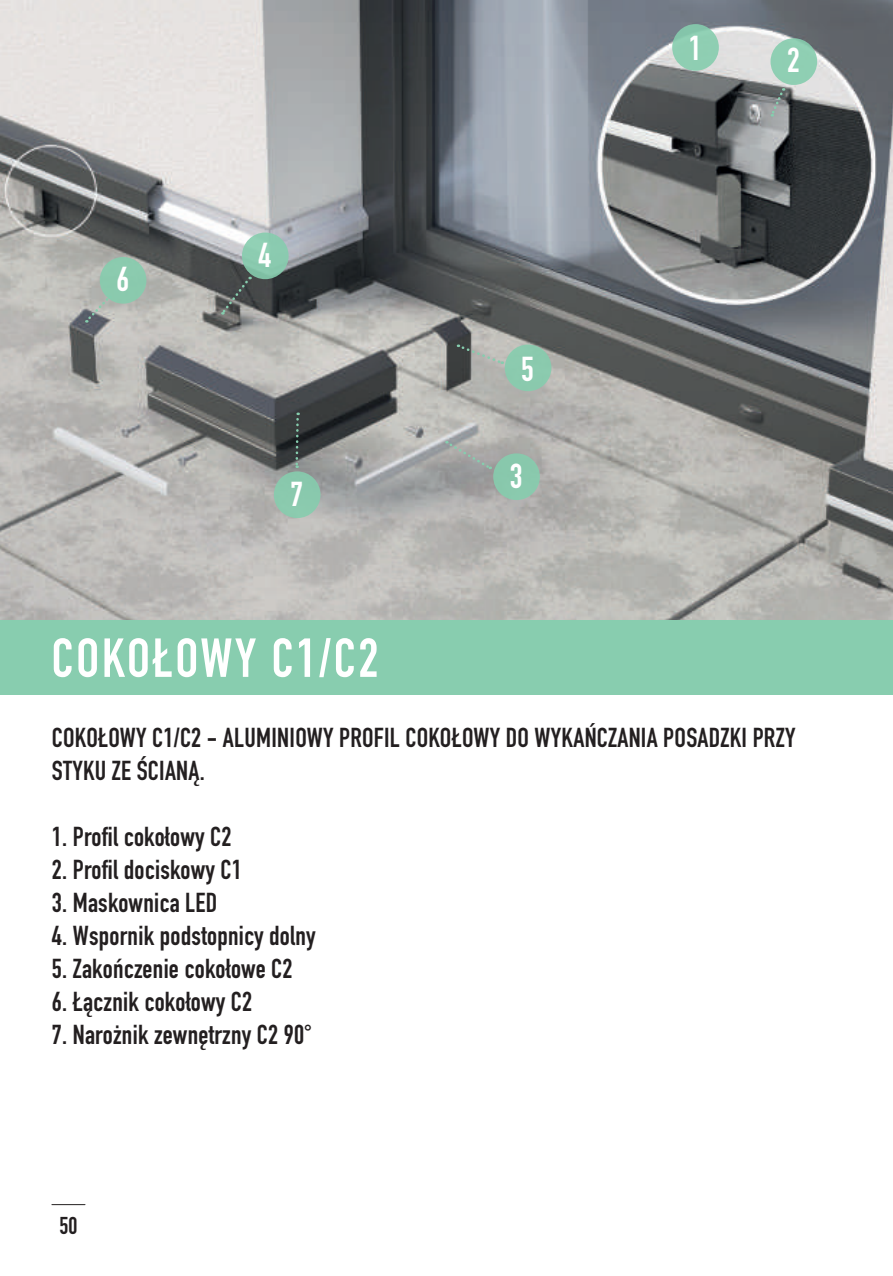
<style>
.page{position:relative;width:893px;height:1276px;background:#fff}
.page>*{position:absolute;margin:0;border:0;box-sizing:border-box;transform-origin:0 0}
.t1{font:700 54px "DIN Condensed";letter-spacing:.05em;color:#fff}
.t2{font:700 34.2px "DIN Condensed";color:#fff}
.t3{font:700 27px/33px "DIN Condensed";letter-spacing:.01em;color:#231f20}
.t4{font:700 24px "DIN Condensed";color:#231f20}
</style>
<div class="page">
<hr style="left:52px;top:1204px;width:33px;height:1px;background:#231f20">
<img style="left:0;top:0;width:893px;height:620px">
<div style="left:0;top:620px;width:893px;height:74px;background:#88cdaf"></div>
<div style="left:274px;top:471px;width:46px;height:47px;background:#86cdae;border-radius:50%"></div>
<div style="left:672px;top:24px;width:47px;height:47px;background:#8fceb2;border-radius:50%"></div>
<div style="left:493px;top:453px;width:47px;height:47px;background:#86cdae;border-radius:50%"></div>
<svg style="left:446px;top:441px;width:45px;height:29px"></svg>
<svg style="left:295px;top:412px;width:4px;height:56px"></svg>
<div style="left:100px;top:257px;width:46px;height:47px;background:#86cdae;border-radius:50%"></div>
<svg style="left:86px;top:295px;width:25px;height:28px"></svg>
<div style="left:770px;top:38px;width:47px;height:47px;background:#8fcfb3;border-radius:50%"></div>
<svg style="left:769px;top:88px;width:16px;height:29px"></svg>
<div style="left:505px;top:344px;width:46px;height:47px;background:#86cdae;border-radius:50%"></div>
<svg style="left:458px;top:344px;width:45px;height:21px"></svg>
<div style="left:242px;top:232px;width:47px;height:47px;background:#86cdae;border-radius:50%"></div>
<svg style="left:220px;top:277px;width:31px;height:38px"></svg>
<p class="t2" style="left:116px;top:256px;width:14px">6</p>
<p class="t2" style="left:259px;top:232px;width:14px">4</p>
<p class="t2" style="left:291px;top:470px;width:14px">7</p>
<h1 class="t1" style="left:51px;top:621px;width:328px">COKOŁOWY C1/C2</h1>
<p class="t2" style="left:521px;top:346px;width:14px">5</p>
<p class="t2" style="left:510px;top:452px;width:14px">3</p>
<p class="t2" style="left:689px;top:25px;width:14px">1</p>
<p class="t2" style="left:787px;top:37px;width:14px">2</p>
<p class="t3" style="left:52px;top:721px;width:745px">COKOŁOWY C1/C2 - ALUMINIOWY PROFIL COKOŁOWY DO WYKAŃCZANIA POSADZKI PRZY<br>STYKU ZE ŚCIANĄ.</p>
<p class="t3" style="left:52px;top:820px;width:181px">1. Profil cokołowy C2</p>
<p class="t3" style="left:52px;top:853px;width:191px">2. Profil dociskowy C1</p>
<p class="t3" style="left:52px;top:886px;width:167px">3. Maskownica LED</p>
<p class="t3" style="left:52px;top:919px;width:265px">4. Wspornik podstopnicy dolny</p>
<p class="t3" style="left:52px;top:952px;width:242px">5. Zakończenie cokołowe C2</p>
<p class="t3" style="left:52px;top:985px;width:202px">6. Łącznik cokołowy C2</p>
<p class="t3" style="left:52px;top:1018px;width:261px">7. Narożnik zewnętrzny C2 90°</p>
<p class="t4" style="left:60px;top:1209px;width:19px">50</p>
</div>
